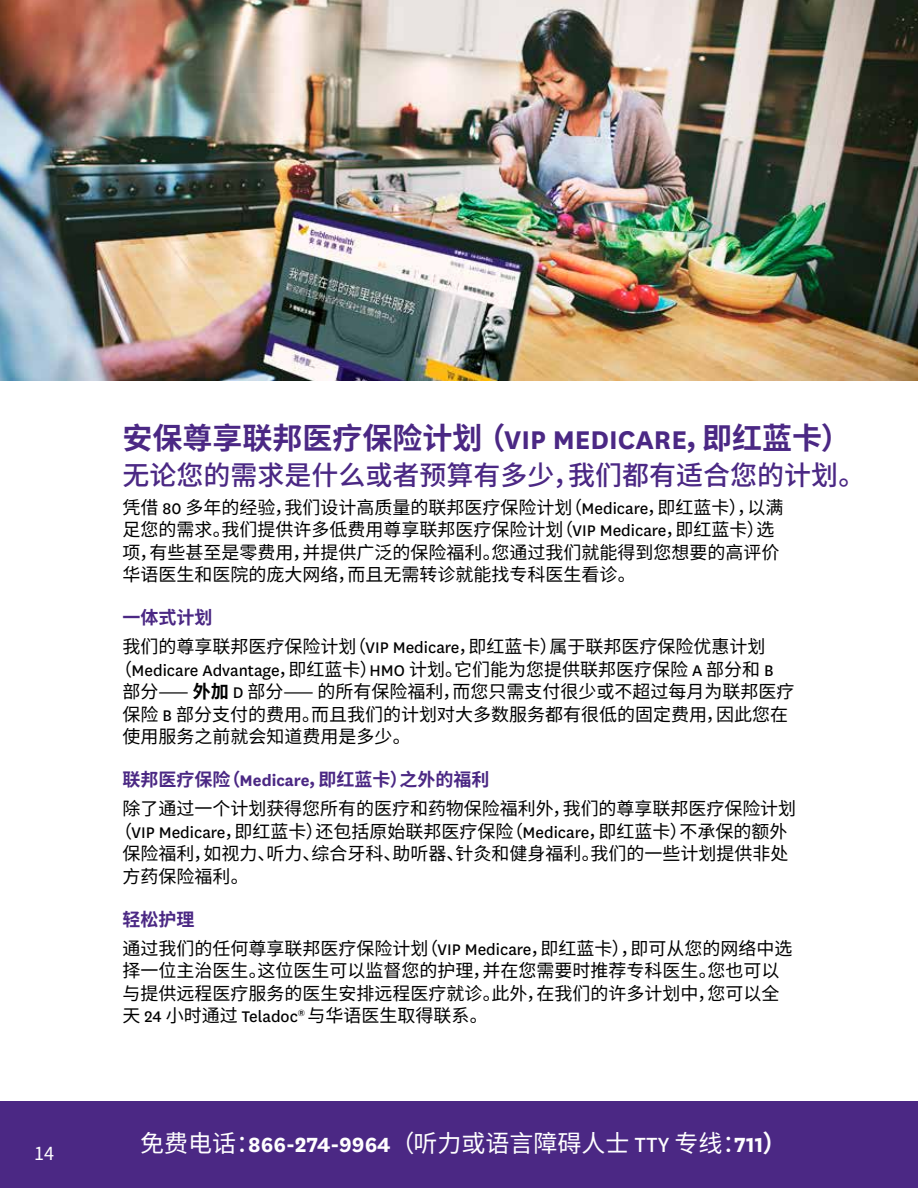
<style>
.page{position:relative;width:918px;height:1188px;background:#fff}
.page>*{position:absolute;margin:0;border:0;box-sizing:border-box;transform-origin:0 0}
.t1{font:700 30px "Noto Sans CJ Ksc";color:#4b2884}
.t2{font:500 27px "Noto Sans CJ Ksc";color:#4b2884}
.t3{font:24px "Noto Sans CJ Ksc";color:#fff}
.t4{font:18px/22.5px "Noto Sans CJ Ksc";color:#000}
.t5{font:700 18px "Noto Sans CJ Ksc";color:#4b2884}
.t6{font:18px "Noto Sans CJ Ksc";color:#fff}
.s1{font-family:"National"}
.s2{font-weight:700}
.s3{font-family:"National";font-weight:700}
</style>
<div class="page">
<img style="left:0;top:0;width:918px;height:380px">
<div style="left:0;top:1101px;width:918px;height:87px;background:#4b2884"></div>
<p class="t6" style="left:34px;top:1143px;width:21px">14</p>
<h2 class="t1" style="left:123px;top:422px;width:730px">安保尊享联邦医疗保险计划（<span class="s1">VIP MEDICARE</span>，即红蓝卡）</h2>
<p class="t2" style="left:123px;top:460px;width:744px">无论您的需求是什么或者预算有多少，我们都有适合您的计划。</p>
<p class="t4" style="left:123px;top:496px;width:662px">凭借 <span class="s1">80</span> 多年的经验，我们设计高质量的联邦医疗保险计划（<span class="s1">Medicare</span>，即红蓝卡），以满足您的需求。我们提供许多低费用尊享联邦医疗保险计划（<span class="s1">VIP Medicare</span>，即红蓝卡）选项，有些甚至是零费用，并提供广泛的保险福利。您通过我们就能得到您想要的高评价华语医生和医院的庞大网络，而且无需转诊就能找专科医生看诊。</p>
<h3 class="t5" style="left:123px;top:607px;width:91px">一体式计划</h3>
<p class="t4" style="left:123px;top:636px;width:644px">我们的尊享联邦医疗保险计划（<span class="s1">VIP Medicare</span>，即红蓝卡）属于联邦医疗保险优惠计划</p>
<p class="t4" style="left:114px;top:658px;width:661px">（<span class="s1">Medicare Advantage</span>，即红蓝卡）<span class="s1">HMO</span> 计划。它们能为您提供联邦医疗保险 <span class="s1">A</span> 部分和 <span class="s1">B</span></p>
<p class="t4" style="left:123px;top:681px;width:673px">部分—— <span class="s2">外加</span> <span class="s1">D</span> 部分—— 的所有保险福利，而您只需支付很少或不超过每月为联邦医疗</p>
<p class="t4" style="left:123px;top:703px;width:667px">保险 <span class="s1">B</span> 部分支付的费用。而且我们的计划对大多数服务都有很低的固定费用，因此您在</p>
<p class="t4" style="left:123px;top:726px;width:290px">使用服务之前就会知道费用是多少。</p>
<h3 class="t5" style="left:123px;top:769px;width:368px">联邦医疗保险（<span class="s1">Medicare</span>，即红蓝卡）之外的福利</h3>
<p class="t4" style="left:123px;top:798px;width:675px">除了通过一个计划获得您所有的医疗和药物保险福利外，我们的尊享联邦医疗保险计划</p>
<p class="t4" style="left:114px;top:820px;width:675px">（<span class="s1">VIP Medicare</span>，即红蓝卡）还包括原始联邦医疗保险（<span class="s1">Medicare</span>，即红蓝卡）不承保的额外</p>
<p class="t4" style="left:123px;top:843px;width:668px">保险福利，如视力、听力、综合牙科、助听器、针灸和健身福利。我们的一些计划提供非处</p>
<p class="t4" style="left:123px;top:865px;width:128px">方药保险福利。</p>
<h3 class="t5" style="left:123px;top:909px;width:73px">轻松护理</h3>
<p class="t4" style="left:123px;top:937px;width:671px">通过我们的任何尊享联邦医疗保险计划（<span class="s1">VIP Medicare</span>，即红蓝卡），即可从您的网络中选择一位主治医生。这位医生可以监督您的护理，并在您需要时推荐专科医生。您也可以与提供远程医疗服务的医生安排远程医疗就诊。此外，在我们的许多计划中，您可以全天 <span class="s1">24</span> 小时通过 <span class="s1">Teladoc</span><sup>®</sup> 与华语医生取得联系。</p>
<p class="t3" style="left:140px;top:1130px;width:648px">免费电话：<span class="s3">866-274-9964</span> （听力或语言障碍人士 <span class="s1">TTY</span> 专线：<span class="s3">711</span><span class="s2">）</span></p>
</div>
